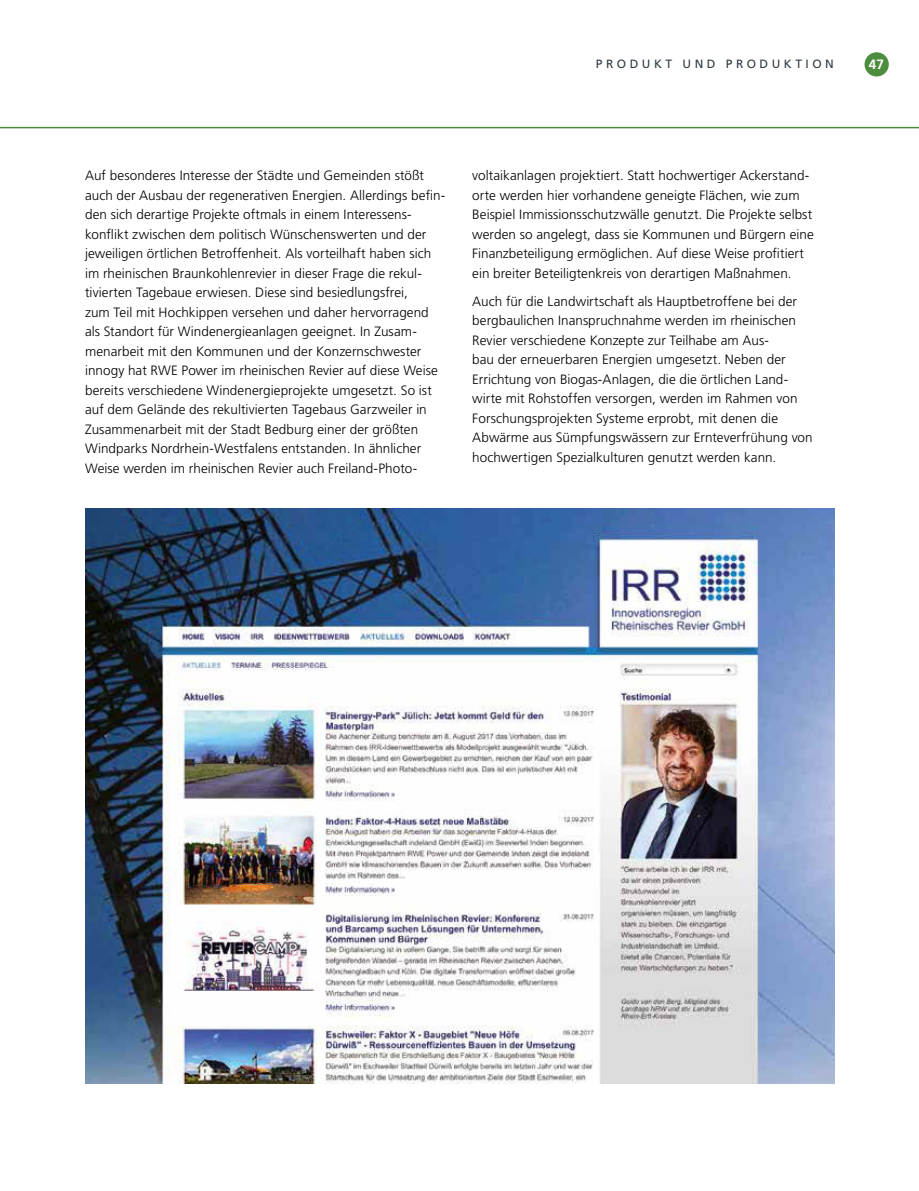
<style>
.page{position:relative;width:919px;height:1191px;background:#fff}
.page>*{position:absolute;margin:0;border:0;box-sizing:border-box;transform-origin:0 0}
.t1{font:300 13.5px/19.5px "Frutiger LT Std";letter-spacing:.005em;color:#000}
.t2{font:700 13.5px "Frutiger LT Std";color:#fff}
.t3{font:12px "Frutiger LT Std";letter-spacing:.29em;color:#303b42}
</style>
<div class="page">
<img style="left:85px;top:508px;width:749px;height:575px">
<hr style="left:0;top:127px;width:918px;height:1px;background:#4d8d3e">
<div style="left:864px;top:52px;width:24px;height:24px;background:#4d8d3e;border-radius:50%"></div>
<p class="t3" style="left:596px;top:59px;width:239px">PRODUKT UND PRODUKTION</p>
<p class="t2" style="left:868px;top:59px;width:17px">47</p>
<p class="t1" style="left:85px;top:166px;width:362px">Auf besonderes Interesse der Städte und Gemeinden stößt auch der Ausbau der regenerativen Energien. Allerdings befin&shy;den sich derartige Projekte oftmals in einem Interessens&shy;konflikt zwischen dem politisch Wünschenswerten und der jeweiligen örtlichen Betroffenheit. Als vorteilhaft haben sich im rheinischen Braunkohlenrevier in dieser Frage die rekul&shy;tivierten Tagebaue erwiesen. Diese sind besiedlungsfrei,<br>zum Teil mit Hochkippen versehen und daher hervorragend als Standort für Windenergieanlagen geeignet. In Zusam&shy;menarbeit mit den Kommunen und der Konzernschwester innogy hat RWE Power im rheinischen Revier auf diese Weise bereits verschiedene Windenergieprojekte umgesetzt. So ist auf dem Gelände des rekultivierten Tagebaus Garzweiler in Zusammenarbeit mit der Stadt Bedburg einer der größten Windparks Nordrhein-Westfalens entstanden. In ähnlicher Weise werden im rheinischen Revier auch Freiland-Photo-</p>
<p class="t1" style="left:472px;top:166px;width:343px">voltaikanlagen projektiert. Statt hochwertiger Ackerstand&shy;orte werden hier vorhandene geneigte Flächen, wie zum Beispiel Immissionsschutzwälle genutzt. Die Projekte selbst werden so angelegt, dass sie Kommunen und Bürgern eine Finanzbeteiligung ermöglichen. Auf diese Weise profitiert ein breiter Beteiligtenkreis von derartigen Maßnahmen.</p>
<p class="t1" style="left:472px;top:292px;width:342px">Auch für die Landwirtschaft als Hauptbetroffene bei der bergbaulichen Inanspruchnahme werden im rheinischen Revier verschiedene Konzepte zur Teilhabe am Aus-<br>bau der erneuerbaren Energien umgesetzt. Neben der Errichtung von Biogas-Anlagen, die die örtlichen Land&shy;wirte mit Rohstoffen versorgen, werden im Rahmen von Forschungsprojekten Systeme erprobt, mit denen die Abwärme aus Sümpfungswässern zur Ernteverfrühung von hochwertigen Spezialkulturen genutzt werden kann.</p>
</div>
